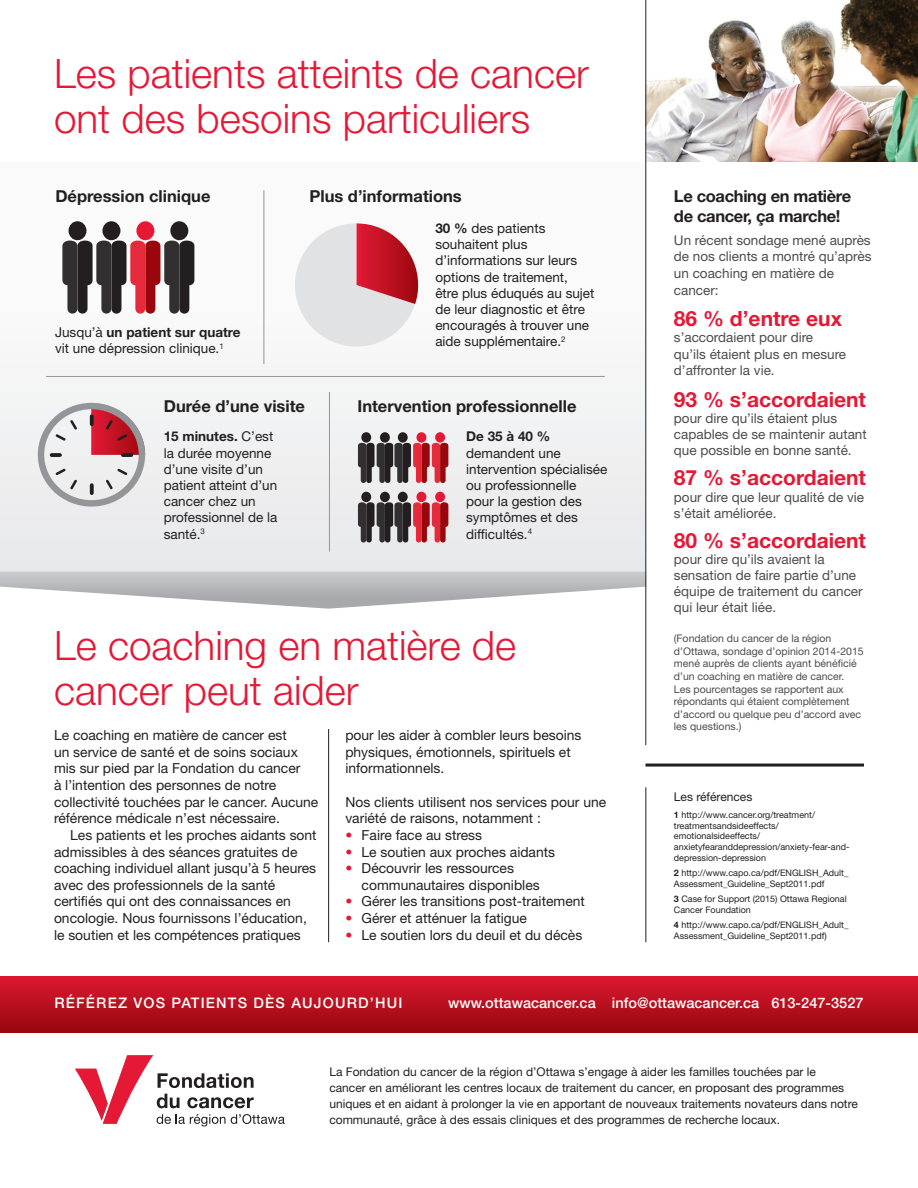
<style>
.page{position:relative;width:918px;height:1188px;background:#fff}
.page>*{position:absolute;margin:0;border:0;box-sizing:border-box;transform-origin:0 0}
.t1{font:300 40.5px/45px "Helvetica Neue LT Std";color:#e51836}
.t2{font:700 21px "Helvetica Neue LT Std";color:#e51836}
.t3{font:700 16.5px "Helvetica Neue LT Std";color:#231f20}
.t4{font:700 16.5px/19.8px "Helvetica Neue LT Std";letter-spacing:-.02em;color:#231f20}
.t5{font:500 14.55px "Helvetica Neue LT Std";color:#fff}
.t6{font:500 14.55px "Helvetica Neue LT Std";letter-spacing:.08em;color:#fff}
.t7{font:13.8px/16.6px "Helvetica Neue LT Std";color:#231f20}
.t8{font:13.5px/16.2px "Helvetica Neue LT Std";color:#231f20}
.t9{font:13.5px/16.2px "Helvetica Neue LT Std";color:#4b4c4d}
.t10{font:700 13.5px "Helvetica Neue LT Std";color:#231f20}
.t11{font:12px/16px "Helvetica Neue LT Std";color:#231f20}
.t12{font:10.5px/12.6px "Helvetica Neue LT Std";color:#4b4c4d}
.t13{font:9px/10.8px "Helvetica Neue LT Std";color:#231f20}
.s1{font-weight:700}
.s2{color:#e51836}
</style>
<div class="page">
<div style="left:0;top:162px;width:645px;height:410px;background:#f5f5f6"></div>
<div style="left:0;top:976px;width:918px;height:57px;background:linear-gradient(to bottom,#dc1833,#97060b)"></div>
<svg style="left:0;top:572px;width:645px;height:37px"></svg>
<div style="left:69px;top:221px;width:18px;height:19px;background:#231f20;border-radius:50%"></div>
<div style="left:102px;top:221px;width:18px;height:19px;background:#231f20;border-radius:50%"></div>
<div style="left:136px;top:221px;width:18px;height:19px;background:#e51836;border-radius:50%"></div>
<div style="left:170px;top:221px;width:18px;height:19px;background:#231f20;border-radius:50%"></div>
<svg style="left:62px;top:241px;width:132px;height:73px"></svg>
<div style="left:361px;top:432px;width:10px;height:11px;background:#231f20;border-radius:50%"></div>
<div style="left:361px;top:492px;width:10px;height:10px;background:#231f20;border-radius:50%"></div>
<div style="left:380px;top:432px;width:10px;height:11px;background:#231f20;border-radius:50%"></div>
<div style="left:380px;top:492px;width:10px;height:10px;background:#231f20;border-radius:50%"></div>
<div style="left:435px;top:432px;width:10px;height:11px;background:#e51836;border-radius:50%"></div>
<div style="left:416px;top:432px;width:10px;height:11px;background:#e51836;border-radius:50%"></div>
<div style="left:435px;top:492px;width:10px;height:10px;background:#e51836;border-radius:50%"></div>
<div style="left:416px;top:492px;width:10px;height:10px;background:#e51836;border-radius:50%"></div>
<div style="left:398px;top:432px;width:10px;height:11px;background:#231f20;border-radius:50%"></div>
<svg style="left:358px;top:443px;width:90px;height:40px"></svg>
<div style="left:398px;top:492px;width:10px;height:10px;background:#231f20;border-radius:50%"></div>
<svg style="left:358px;top:502px;width:90px;height:40px"></svg>
<svg style="left:295px;top:223px;width:123px;height:124px"></svg>
<hr style="left:328px;top:729px;width:1px;height:213px;background:#231f20">
<div style="left:38px;top:403px;width:107px;height:104px;border:6px solid #939598;border-radius:50%"></div>
<svg style="left:53px;top:418px;width:24px;height:23px"></svg>
<svg style="left:52px;top:453px;width:8px;height:4px"></svg>
<svg style="left:53px;top:468px;width:24px;height:24px"></svg>
<svg style="left:90px;top:485px;width:4px;height:8px"></svg>
<svg style="left:106px;top:468px;width:23px;height:24px"></svg>
<svg style="left:90px;top:403px;width:55px;height:54px"></svg>
<hr style="left:645px;top:764px;width:219px;height:3px;background:#231f20">
<hr style="left:645px;top:787px;width:1px;height:155px;background:#231f20">
<hr style="left:46px;top:376px;width:559px;height:1px;background:#939598">
<hr style="left:264px;top:190px;width:1px;height:174px;background:#939598">
<hr style="left:329px;top:392px;width:1px;height:160px;background:#939598">
<svg style="left:75px;top:1055px;width:210px;height:72px"></svg>
<img style="left:646px;top:0;width:272px;height:162px">
<hr style="left:645px;top:0;width:1px;height:745px;background:#231f20">
<h1 class="t1" style="left:54px;top:50px;width:536px">Les patients atteints de cancer ont des besoins particuliers</h1>
<p class="t3" style="left:55px;top:186px;width:157px">Dépression clinique</p>
<p class="t3" style="left:309px;top:186px;width:154px">Plus d’informations</p>
<p class="t8" style="left:55px;top:324px;width:187px">Jusqu’à <span class="s1">un patient sur quatre </span>vit une dépression clinique.<sup>1</sup></p>
<p class="t8" style="left:435px;top:220px;width:161px"><span class="s1">30 %</span> des patients souhaitent plus d’informations sur leurs options de traitement,<br>être plus éduqués au sujet de leur diagnostic et être encouragés à trouver une aide supplémentaire.<sup>2</sup></p>
<p class="t3" style="left:164px;top:396px;width:143px">Durée d’une visite</p>
<p class="t3" style="left:357px;top:396px;width:221px">Intervention professionnelle</p>
<p class="t8" style="left:164px;top:428px;width:115px"><span class="s1">15 minutes.</span> C’est la durée moyenne d’une visite d’un patient atteint d’un cancer chez un professionnel de la santé.<sup>3</sup></p>
<p class="t10" style="left:466px;top:428px;width:86px">De 35 à 40 %</p>
<p class="t8" style="left:466px;top:445px;width:143px">demandent une intervention spécialisée ou professionnelle pour la gestion des symptômes et des difficultés.<sup>4</sup></p>
<h1 class="t1" style="left:54px;top:622px;width:464px">Le coaching en matière de cancer peut aider</h1>
<p class="t7" style="left:54px;top:727px;width:266px">Le coaching en matière de cancer est<br>un service de santé et de soins sociaux mis sur pied par la Fondation du cancer<br>à l’intention des personnes de notre collectivité touchées par le cancer. Aucune référence médicale n’est nécessaire.</p>
<p class="t7" style="left:54px;top:826px;width:264px;text-indent:16px">Les patients et les proches aidants sont admissibles à des séances gratuites de coaching individuel allant jusqu’à 5 heures avec des professionnels de la santé certifiés qui ont des connaissances en oncologie. Nous fournissons l’éducation, le soutien et les compétences pratiques</p>
<p class="t7" style="left:345px;top:727px;width:238px">pour les aider à combler leurs besoins physiques, émotionnels, spirituels et informationnels.</p>
<p class="t7" style="left:345px;top:793px;width:262px">Nos clients utilisent nos services pour une variété de raisons, notamment :</p>
<p class="t7" style="left:345px;top:826px;width:138px"><span class="s2">•</span> Faire face au stress</p>
<p class="t7" style="left:345px;top:843px;width:211px"><span class="s2">•</span> Le soutien aux proches aidants</p>
<p class="t7" style="left:362px;top:860px;width:180px;text-indent:-16px"><span class="s2">•</span> Découvrir les ressources communautaires disponibles</p>
<p class="t7" style="left:345px;top:893px;width:241px"><span class="s2">•</span> Gérer les transitions post-traitement</p>
<p class="t7" style="left:345px;top:910px;width:183px"><span class="s2">•</span> Gérer et atténuer la fatigue</p>
<p class="t7" style="left:345px;top:926px;width:238px"><span class="s2">•</span> Le soutien lors du deuil et du décès</p>
<p class="t4" style="left:674px;top:186px;width:179px">Le coaching en matière de cancer, ça marche!</p>
<p class="t9" style="left:674px;top:231px;width:199px;line-height:16.6px">Un récent sondage mené auprès de nos clients a montré qu’après un coaching en matière de cancer:</p>
<h2 class="t2" style="left:674px;top:306px;width:170px">86 % d’entre eux</h2>
<p class="t9" style="left:674px;top:329px;width:174px">s’accordaient pour dire qu’ils étaient plus en mesure d’affronter la vie.</p>
<h2 class="t2" style="left:674px;top:386px;width:194px">93 % s’accordaient</h2>
<p class="t9" style="left:674px;top:410px;width:194px">pour dire qu’ils étaient plus capables de se maintenir autant que possible en bonne santé.</p>
<h2 class="t2" style="left:674px;top:465px;width:194px">87 % s’accordaient</h2>
<p class="t9" style="left:674px;top:488px;width:192px">pour dire que leur qualité de vie s’était améliorée.</p>
<h2 class="t2" style="left:674px;top:527px;width:194px">80 % s’accordaient</h2>
<p class="t9" style="left:674px;top:551px;width:190px">pour dire qu’ils avaient la sensation de faire partie d’une équipe de traitement du cancer qui leur était liée.</p>
<p class="t12" style="left:674px;top:632px;width:191px">(Fondation du cancer de la région d’Ottawa, sondage d’opinion 2014-2015 mené auprès de clients ayant bénéficié d’un coaching en matière de cancer.<br>Les pourcentages se rapportent aux répondants qui étaient complètement d’accord ou quelque peu d’accord avec les questions.)</p>
<p class="t11" style="left:674px;top:788px;width:80px">Les références</p>
<p class="t13" style="left:674px;top:809px;width:177px"><span class="s1">1</span> http://www.cancer.org/treatment/ treatmentsandsideeffects/ emotionalsideeffects/ anxietyfearanddepression/anxiety-fear-and&shy;depression-depression</p>
<p class="t13" style="left:674px;top:868px;width:176px"><span class="s1">2</span> http://www.capo.ca/pdf/ENGLISH_Adult_<br>Assessment_Guideline_Sept2011.pdf</p>
<p class="t13" style="left:674px;top:894px;width:174px"><span class="s1">3</span> Case for Support (2015) Ottawa Regional<br>Cancer Foundation</p>
<p class="t13" style="left:674px;top:920px;width:176px"><span class="s1">4</span> http://www.capo.ca/pdf/ENGLISH_Adult_<br>Assessment_Guideline_Sept2011.pdf)</p>
<p class="t6" style="left:54px;top:994px;width:350px">Référez vos patients dès aujourd’hui</p>
<p class="t5" style="left:448px;top:994px;width:417px">www.ottawacancer.ca info@ottawacancer.ca 613-247-3527</p>
<p class="t11" style="left:329px;top:1064px;width:530px">La Fondation du cancer de la région d’Ottawa s’engage à aider les familles touchées par le<br>cancer en améliorant les centres locaux de traitement du cancer, en proposant des programmes uniques et en aidant à prolonger la vie en apportant de nouveaux traitements novateurs dans notre communauté, grâce à des essais cliniques et des programmes de recherche locaux.</p>
</div>
